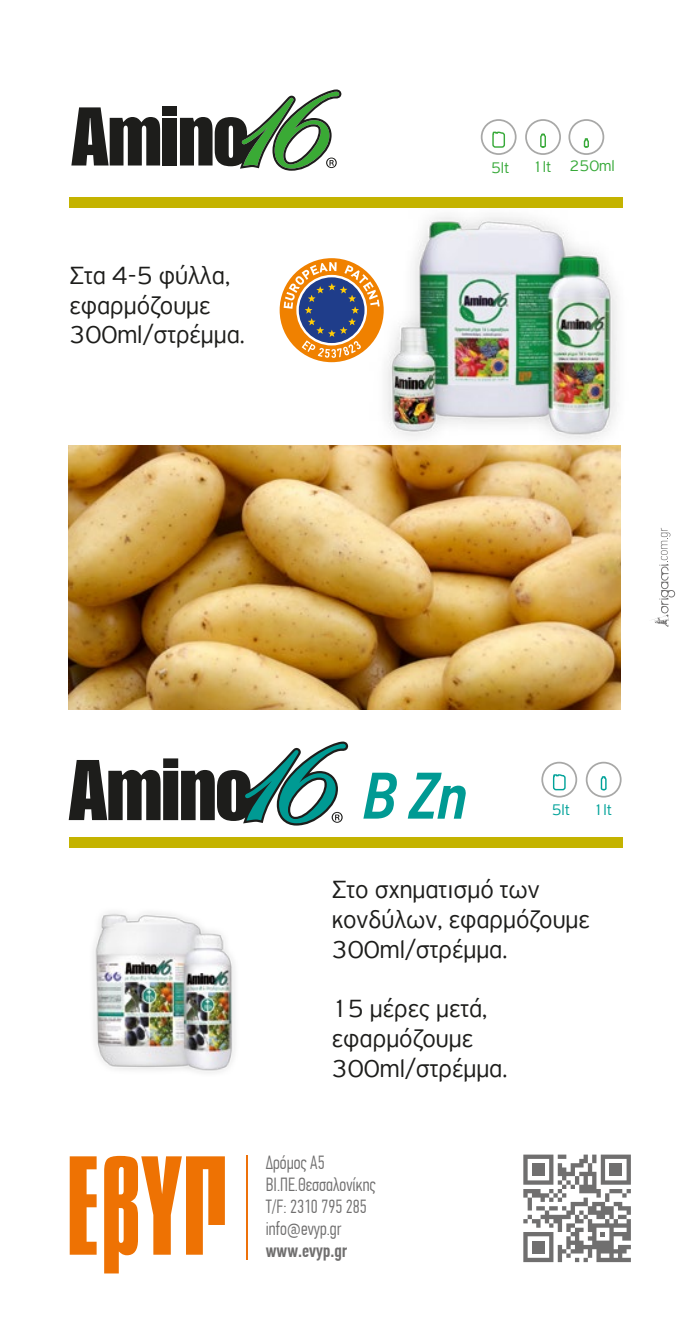
<style>
.page{position:relative;width:695px;height:1340px;background:#fff}
.page>*{position:absolute;margin:0;border:0;box-sizing:border-box;transform-origin:0 0}
.t1{font:italic 500 65.98px "PF Din Text Cond Pro";color:#009a93}
.t2{font:300 26.25px/29.8px "PF Highway Sans Pro";color:#1d1d1b}
.t3{font:300 19.07px/22.1px "PF Din Text Comp Pro";color:#706f6f}
.t4{font:500 19.07px "PF Din Text Comp Pro";color:#706f6f}
.t5{font:300 16.28px "PF Highway Sans Pro";color:#37a939}
.t6{font:300 16.28px "PF Highway Sans Pro";color:#00a299}
</style>
<div class="page">
<div style="left:69px;top:836px;width:553px;height:11px;background:#c4b300"></div>
<svg style="left:69px;top:741px;width:279px;height:84px"></svg>
<img style="left:93px;top:912px;width:142px;height:161px">
<div style="left:541px;top:761px;width:36px;height:36px;border:2px solid #a8a8a7;border-radius:50%"></div>
<svg style="left:552px;top:774px;width:14px;height:17px"></svg>
<div style="left:585px;top:761px;width:36px;height:36px;border:2px solid #a8a8a7;border-radius:50%"></div>
<svg style="left:600px;top:776px;width:7px;height:15px"></svg>
<img style="left:369px;top:202px;width:254px;height:238px">
<div style="left:69px;top:197px;width:553px;height:10px;background:#c4b300"></div>
<svg style="left:71px;top:107px;width:89px;height:58px"></svg>
<div style="left:163px;top:106px;width:14px;height:9px;background:#1d1d1b"></div>
<div style="left:163px;top:118px;width:14px;height:47px;background:#1d1d1b"></div>
<svg style="left:180px;top:89px;width:161px;height:82px"></svg>
<div style="left:480px;top:119px;width:36px;height:36px;border:2px solid #a8a8a7;border-radius:50%"></div>
<svg style="left:492px;top:131px;width:13px;height:17px"></svg>
<div style="left:525px;top:119px;width:36px;height:36px;border:2px solid #a8a8a7;border-radius:50%"></div>
<div style="left:568px;top:119px;width:36px;height:36px;border:2px solid #a8a8a7;border-radius:50%"></div>
<svg style="left:540px;top:133px;width:6px;height:15px"></svg>
<svg style="left:583px;top:138px;width:6px;height:10px"></svg>
<svg style="left:279px;top:256px;width:107px;height:108px"></svg>
<svg style="left:523px;top:1154px;width:107px;height:108px"></svg>
<hr style="left:245px;top:1155px;width:2px;height:104px;background:#ed710a">
<svg style="left:70px;top:1156px;width:27px;height:98px"></svg>
<svg style="left:104px;top:1155px;width:121px;height:118px"></svg>
<svg style="left:652px;top:528px;width:23px;height:99px"></svg>
<img style="left:69px;top:445px;width:551px;height:264px">
<p class="t2" style="left:69px;top:260px;width:177px">Στα 4-5 φύλλα, εφαρµόζουµε<br>300ml/στρέµµα.</p>
<p class="t5" style="left:491px;top:158px;width:20px">5lt</p>
<p class="t5" style="left:532px;top:156px;width:83px">1lt 250ml</p>
<h1 class="t1" style="left:362px;top:757px;width:106px">BZn</h1>
<p class="t6" style="left:551px;top:800px;width:20px">5lt</p>
<p class="t6" style="left:593px;top:799px;width:20px">1lt</p>
<p class="t2" style="left:332px;top:874px;width:259px">Στο σχηµατισµό των κονδύλων, εφαρµόζουµε<br>300ml/στρέµµα.</p>
<p class="t2" style="left:332px;top:993px;width:177px">15 µέρες µετά, εφαρµόζουµε<br>300ml/στρέµµα.</p>
<p class="t3" style="left:266px;top:1151px;width:111px">∆ρόµος Α5<br>ΒΙ.ΠΕ.Θεσσαλονίκης<br>Τ/F: 2310 795 285 info@evyp.gr</p>
<p class="t4" style="left:266px;top:1239px;width:83px">www.evyp.gr</p>
</div>
